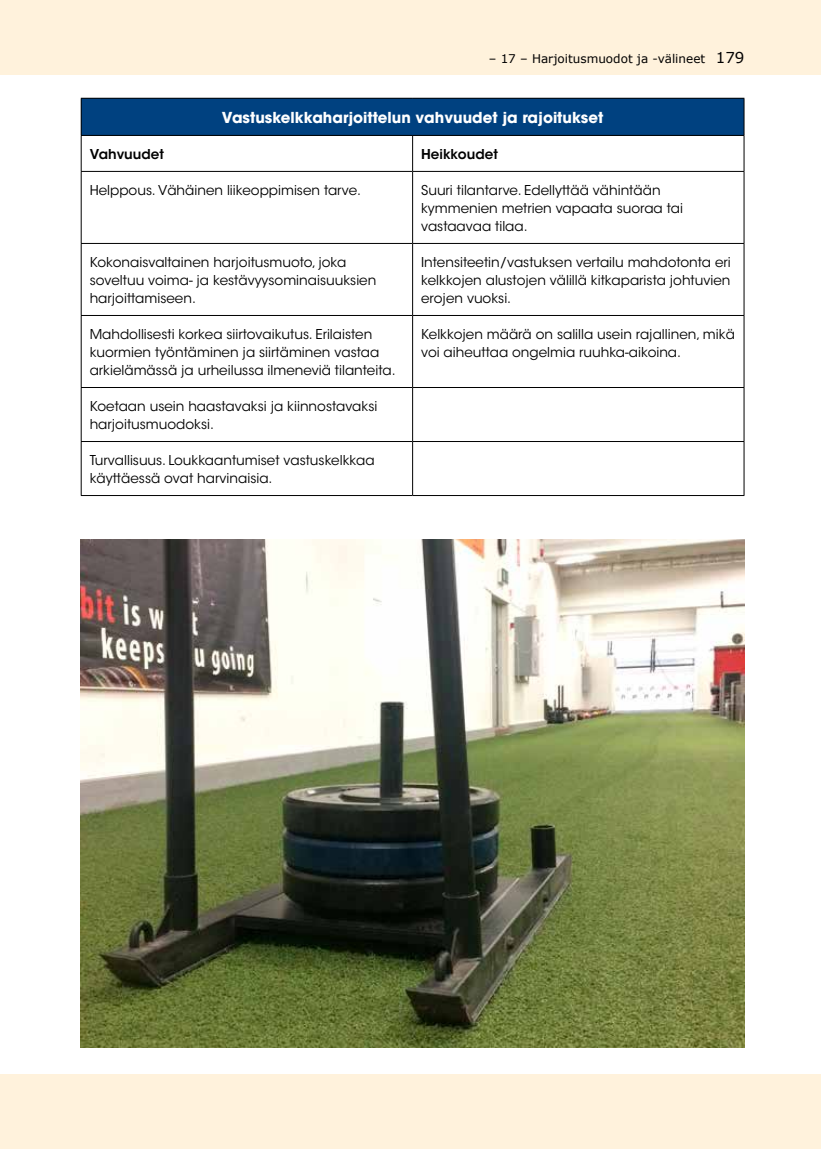
<style>
.page{position:relative;width:821px;height:1149px;background:#fff}
.page>*{position:absolute;margin:0;border:0;box-sizing:border-box;transform-origin:0 0}
.t1{font:15px "ITC Avant Garde MM 740 750";color:#fff}
.t2{font:13.5px/18px "ITC Avant Garde MM 300 750";color:#000}
.t3{font:13.5px "ITC Avant Garde MM 575 750";color:#000}
.t4{font:12px "Verdana";color:#000}
.s1{font-size:15px}
</style>
<div class="page">
<div style="left:0;top:0;width:821px;height:74px;background:#fff2dc"></div>
<div style="left:0;top:1074px;width:821px;height:74px;background:#fff2dc"></div>
<div style="left:81px;top:98px;width:663px;height:37px;background:#004180"></div>
<hr style="left:81px;top:98px;width:331px;height:1px;background:#000">
<hr style="left:81px;top:99px;width:1px;height:36px;background:#000">
<hr style="left:412px;top:98px;width:332px;height:1px;background:#000">
<hr style="left:743px;top:99px;width:1px;height:36px;background:#000">
<hr style="left:81px;top:135px;width:331px;height:1px;background:#000">
<hr style="left:81px;top:136px;width:1px;height:35px;background:#000">
<hr style="left:412px;top:135px;width:332px;height:1px;background:#000">
<hr style="left:412px;top:136px;width:1px;height:35px;background:#000">
<hr style="left:743px;top:136px;width:1px;height:35px;background:#000">
<hr style="left:81px;top:171px;width:331px;height:1px;background:#000">
<hr style="left:81px;top:172px;width:1px;height:71px;background:#000">
<hr style="left:412px;top:171px;width:332px;height:1px;background:#000">
<hr style="left:412px;top:172px;width:1px;height:71px;background:#000">
<hr style="left:743px;top:172px;width:1px;height:71px;background:#000">
<hr style="left:81px;top:243px;width:331px;height:1px;background:#000">
<hr style="left:81px;top:244px;width:1px;height:71px;background:#000">
<hr style="left:412px;top:243px;width:332px;height:1px;background:#000">
<hr style="left:412px;top:244px;width:1px;height:71px;background:#000">
<hr style="left:743px;top:244px;width:1px;height:71px;background:#000">
<hr style="left:81px;top:315px;width:331px;height:1px;background:#000">
<hr style="left:81px;top:316px;width:1px;height:71px;background:#000">
<hr style="left:412px;top:315px;width:332px;height:1px;background:#000">
<hr style="left:412px;top:316px;width:1px;height:71px;background:#000">
<hr style="left:743px;top:316px;width:1px;height:71px;background:#000">
<hr style="left:81px;top:387px;width:331px;height:1px;background:#000">
<hr style="left:81px;top:388px;width:1px;height:53px;background:#000">
<hr style="left:412px;top:387px;width:332px;height:1px;background:#000">
<hr style="left:412px;top:388px;width:1px;height:53px;background:#000">
<hr style="left:743px;top:388px;width:1px;height:53px;background:#000">
<hr style="left:81px;top:441px;width:331px;height:1px;background:#000">
<hr style="left:81px;top:442px;width:1px;height:53px;background:#000">
<hr style="left:412px;top:441px;width:332px;height:1px;background:#000">
<hr style="left:412px;top:442px;width:1px;height:53px;background:#000">
<hr style="left:743px;top:442px;width:1px;height:53px;background:#000">
<hr style="left:81px;top:495px;width:331px;height:1px;background:#000">
<hr style="left:412px;top:495px;width:332px;height:1px;background:#000">
<img style="left:81px;top:539px;width:663px;height:508px">
<p class="t4" style="left:489px;top:50px;width:257px">– 17 – Harjoitusmuodot ja -välineet <span class="s1">179</span></p>
<p class="t1" style="left:222px;top:108px;width:383px">Vastuskelkkaharjoittelun vahvuudet ja rajoitukset</p>
<p class="t3" style="left:90px;top:146px;width:76px">Vahvuudet</p>
<p class="t3" style="left:421px;top:146px;width:78px">Heikkoudet</p>
<p class="t2" style="left:90px;top:181px;width:273px">Helppous. Vähäinen liikeoppimisen tarve.</p>
<p class="t2" style="left:421px;top:181px;width:263px">Suuri tilantarve. Edellyttää vähintään kymmenien metrien vapaata suoraa tai vastaavaa tilaa.</p>
<p class="t2" style="left:90px;top:253px;width:288px">Kokonaisvaltainen harjoitusmuoto, joka soveltuu voima- ja kestävyysominaisuuksien harjoittamiseen.</p>
<p class="t2" style="left:421px;top:253px;width:311px;text-align:justify">Intensiteetin/vastuksen vertailu mahdotonta eri kelkkojen alustojen välillä kitkaparista johtuvien erojen vuoksi.</p>
<p class="t2" style="left:90px;top:325px;width:307px">Mahdollisesti korkea siirtovaikutus. Erilaisten kuormien työntäminen ja siirtäminen vastaa arkielämässä ja urheilussa ilmeneviä tilanteita.</p>
<p class="t2" style="left:421px;top:325px;width:315px">Kelkkojen määrä on salilla usein rajallinen, mikä voi aiheuttaa ongelmia ruuhka-aikoina.</p>
<p class="t2" style="left:90px;top:397px;width:289px">Koetaan usein haastavaksi ja kiinnostavaksi harjoitusmuodoksi.</p>
<p class="t2" style="left:90px;top:451px;width:286px">Turvallisuus. Loukkaantumiset vastuskelkkaa käyttäessä ovat harvinaisia.</p>
</div>
